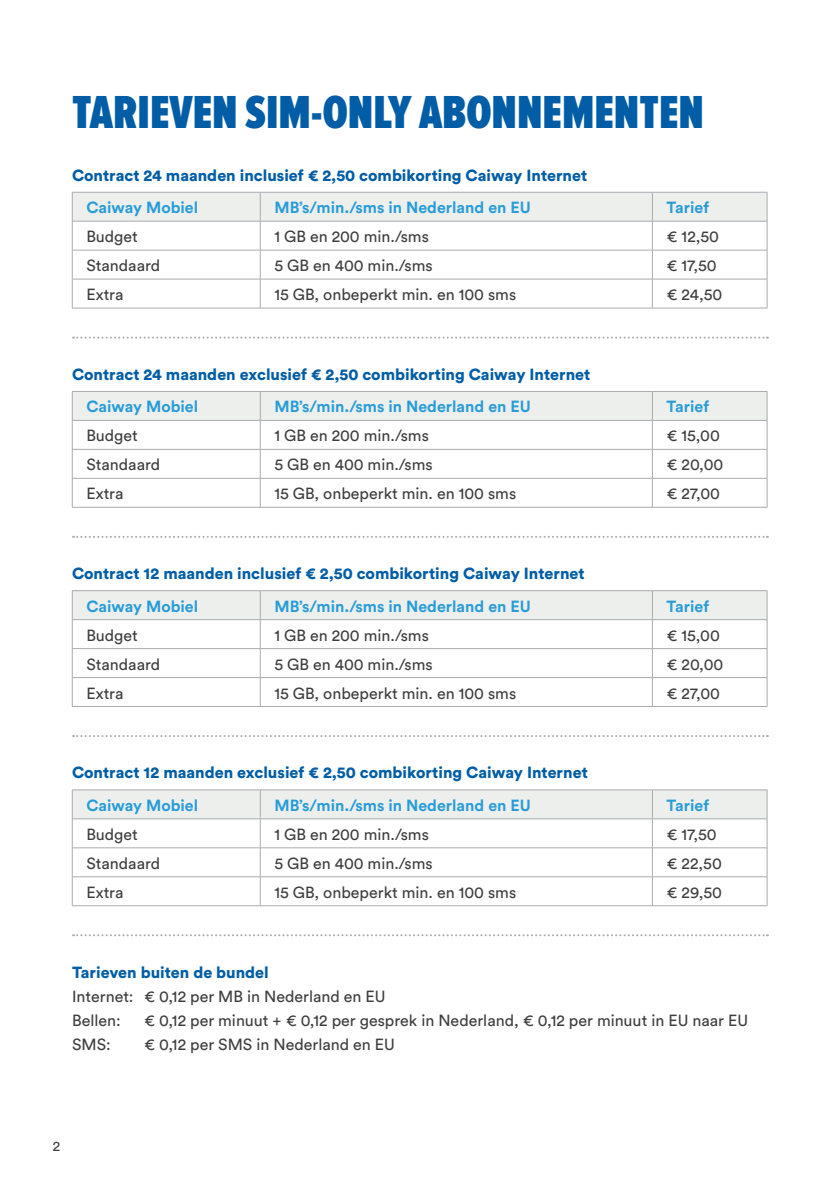
<style>
.page{position:relative;width:840px;height:1191px;background:#fff}
.page>*{position:absolute;margin:0;border:0;box-sizing:border-box;transform-origin:0 0}
.t1{font:900 48px "Proxima Nova A Ex Cn";color:#015da5}
.t2{font:16px/24px "Circular Pro";color:#3e3e3f}
.t3{font:900 16px "Circular Pro";color:#015da5}
.t4{font:700 16px "Circular Pro";color:#289cd7}
.t5{font:14px "Circular Pro";color:#3e3e3f}
.s1{font-weight:900;color:#fff}
</style>
<div class="page">
<hr style="left:72px;top:308px;width:188px;height:1px;background:#aaabaf">
<hr style="left:260px;top:308px;width:392px;height:1px;background:#aaabaf">
<hr style="left:652px;top:308px;width:114px;height:1px;background:#aaabaf">
<svg style="left:72px;top:192px;width:695px;height:116px"></svg>
<hr style="left:72px;top:279px;width:188px;height:1px;background:#aaabaf">
<hr style="left:260px;top:279px;width:392px;height:1px;background:#aaabaf">
<hr style="left:652px;top:279px;width:114px;height:1px;background:#aaabaf">
<hr style="left:72px;top:507px;width:188px;height:1px;background:#aaabaf">
<hr style="left:260px;top:507px;width:392px;height:1px;background:#aaabaf">
<hr style="left:652px;top:507px;width:114px;height:1px;background:#aaabaf">
<svg style="left:72px;top:391px;width:695px;height:116px"></svg>
<hr style="left:72px;top:478px;width:188px;height:1px;background:#aaabaf">
<hr style="left:260px;top:478px;width:392px;height:1px;background:#aaabaf">
<hr style="left:652px;top:478px;width:114px;height:1px;background:#aaabaf">
<hr style="left:72px;top:706px;width:188px;height:1px;background:#aaabaf">
<hr style="left:260px;top:706px;width:392px;height:1px;background:#aaabaf">
<hr style="left:652px;top:706px;width:114px;height:1px;background:#aaabaf">
<svg style="left:72px;top:590px;width:695px;height:116px"></svg>
<hr style="left:72px;top:677px;width:188px;height:1px;background:#aaabaf">
<hr style="left:260px;top:677px;width:392px;height:1px;background:#aaabaf">
<hr style="left:652px;top:677px;width:114px;height:1px;background:#aaabaf">
<hr style="left:72px;top:905px;width:188px;height:1px;background:#aaabaf">
<hr style="left:260px;top:905px;width:392px;height:1px;background:#aaabaf">
<hr style="left:652px;top:905px;width:114px;height:1px;background:#aaabaf">
<hr style="left:72px;top:789px;width:188px;height:1px;background:#aaabaf">
<hr style="left:260px;top:789px;width:392px;height:1px;background:#aaabaf">
<hr style="left:652px;top:789px;width:114px;height:1px;background:#aaabaf">
<svg style="left:72px;top:790px;width:695px;height:115px"></svg>
<hr style="left:72px;top:876px;width:188px;height:1px;background:#aaabaf">
<hr style="left:260px;top:876px;width:392px;height:1px;background:#aaabaf">
<hr style="left:652px;top:876px;width:114px;height:1px;background:#aaabaf">
<svg style="left:73px;top:336px;width:694px;height:2px"></svg>
<svg style="left:73px;top:536px;width:694px;height:2px"></svg>
<svg style="left:73px;top:735px;width:694px;height:2px"></svg>
<svg style="left:73px;top:934px;width:694px;height:2px"></svg>
<h1 class="t1" style="left:72px;top:86px;width:633px">TARIEVEN SIM-ONLY ABONNEMENTEN</h1>
<p class="t3" style="left:72px;top:164px;width:516px">Contract 24 maanden inclusief € 2,50 combikorting Caiway Internet</p>
<p class="t4" style="left:86px;top:196px;width:113px">Caiway Mobiel</p>
<p class="t4" style="left:274px;top:196px;width:258px">MB’s/min./sms in Nederland en EU</p>
<p class="t4" style="left:666px;top:196px;width:44px">Tarief</p>
<p class="t2" style="left:86px;top:224px;width:82px">Budget <span class="s1">get</span></p>
<p class="t2" style="left:274px;top:224px;width:156px">1 GB en 200 min./sms</p>
<p class="t2" style="left:666px;top:224px;width:54px">€ 12,50</p>
<p class="t2" style="left:86px;top:253px;width:75px">Standaard</p>
<p class="t2" style="left:274px;top:253px;width:160px">5 GB en 400 min./sms</p>
<p class="t2" style="left:666px;top:253px;width:52px">€ 17,50</p>
<p class="t2" style="left:86px;top:282px;width:38px">Extra</p>
<p class="t2" style="left:274px;top:282px;width:243px">15 GB, onbeperkt min. en 100 sms</p>
<p class="t2" style="left:666px;top:282px;width:57px">€ 24,50</p>
<p class="t3" style="left:72px;top:363px;width:519px">Contract 24 maanden exclusief € 2,50 combikorting Caiway Internet</p>
<p class="t4" style="left:86px;top:396px;width:113px">Caiway Mobiel</p>
<p class="t4" style="left:274px;top:396px;width:258px">MB’s/min./sms in Nederland en EU</p>
<p class="t4" style="left:666px;top:396px;width:44px">Tarief</p>
<p class="t2" style="left:86px;top:423px;width:53px">Budget</p>
<p class="t2" style="left:274px;top:423px;width:156px">1 GB en 200 min./sms</p>
<p class="t2" style="left:666px;top:423px;width:55px">€ 15,00</p>
<p class="t2" style="left:86px;top:452px;width:75px">Standaard</p>
<p class="t2" style="left:274px;top:452px;width:160px">5 GB en 400 min./sms</p>
<p class="t2" style="left:666px;top:452px;width:58px">€ 20,00</p>
<p class="t2" style="left:86px;top:481px;width:38px">Extra</p>
<p class="t2" style="left:274px;top:481px;width:243px">15 GB, onbeperkt min. en 100 sms</p>
<p class="t2" style="left:666px;top:481px;width:55px">€ 27,00</p>
<p class="t3" style="left:72px;top:562px;width:513px">Contract 12 maanden inclusief € 2,50 combikorting Caiway Internet</p>
<p class="t4" style="left:86px;top:595px;width:113px">Caiway Mobiel</p>
<p class="t4" style="left:274px;top:595px;width:258px">MB’s/min./sms in Nederland en EU</p>
<p class="t4" style="left:666px;top:595px;width:44px">Tarief</p>
<p class="t2" style="left:86px;top:622px;width:53px">Budget</p>
<p class="t2" style="left:274px;top:622px;width:156px">1 GB en 200 min./sms</p>
<p class="t2" style="left:666px;top:622px;width:55px">€ 15,00</p>
<p class="t2" style="left:86px;top:651px;width:75px">Standaard</p>
<p class="t2" style="left:274px;top:651px;width:160px">5 GB en 400 min./sms</p>
<p class="t2" style="left:666px;top:651px;width:58px">€ 20,00</p>
<p class="t2" style="left:86px;top:680px;width:38px">Extra</p>
<p class="t2" style="left:274px;top:680px;width:243px">15 GB, onbeperkt min. en 100 sms</p>
<p class="t2" style="left:666px;top:680px;width:55px">€ 27,00</p>
<p class="t3" style="left:72px;top:761px;width:517px">Contract 12 maanden exclusief € 2,50 combikorting Caiway Internet</p>
<p class="t4" style="left:86px;top:794px;width:113px">Caiway Mobiel</p>
<p class="t4" style="left:274px;top:794px;width:258px">MB’s/min./sms in Nederland en EU</p>
<p class="t4" style="left:666px;top:794px;width:44px">Tarief</p>
<p class="t2" style="left:86px;top:821px;width:53px">Budget</p>
<p class="t2" style="left:274px;top:821px;width:156px">1 GB en 200 min./sms</p>
<p class="t2" style="left:666px;top:821px;width:52px">€ 17,50</p>
<p class="t2" style="left:86px;top:850px;width:75px">Standaard</p>
<p class="t2" style="left:274px;top:850px;width:160px">5 GB en 400 min./sms</p>
<p class="t2" style="left:666px;top:850px;width:57px">€ 22,50</p>
<p class="t2" style="left:86px;top:879px;width:38px">Extra</p>
<p class="t2" style="left:274px;top:879px;width:243px">15 GB, onbeperkt min. en 100 sms</p>
<p class="t2" style="left:666px;top:879px;width:57px">€ 29,50</p>
<p class="t3" style="left:72px;top:960px;width:198px">Tarieven buiten de bundel</p>
<p class="t2" style="left:72px;top:983px;width:315px">Internet: € 0,12 per MB in Nederland en EU<br>Bellen:</p>
<p class="t2" style="left:144px;top:1007px;width:605px">€ 0,12 per minuut + € 0,12 per gesprek in Nederland, € 0,12 per minuut in EU naar EU</p>
<p class="t2" style="left:72px;top:1031px;width:40px">SMS:</p>
<p class="t2" style="left:144px;top:1031px;width:252px">€ 0,12 per SMS in Nederland en EU</p>
<p class="t5" style="left:53px;top:1136px;width:9px">2</p>
</div>
